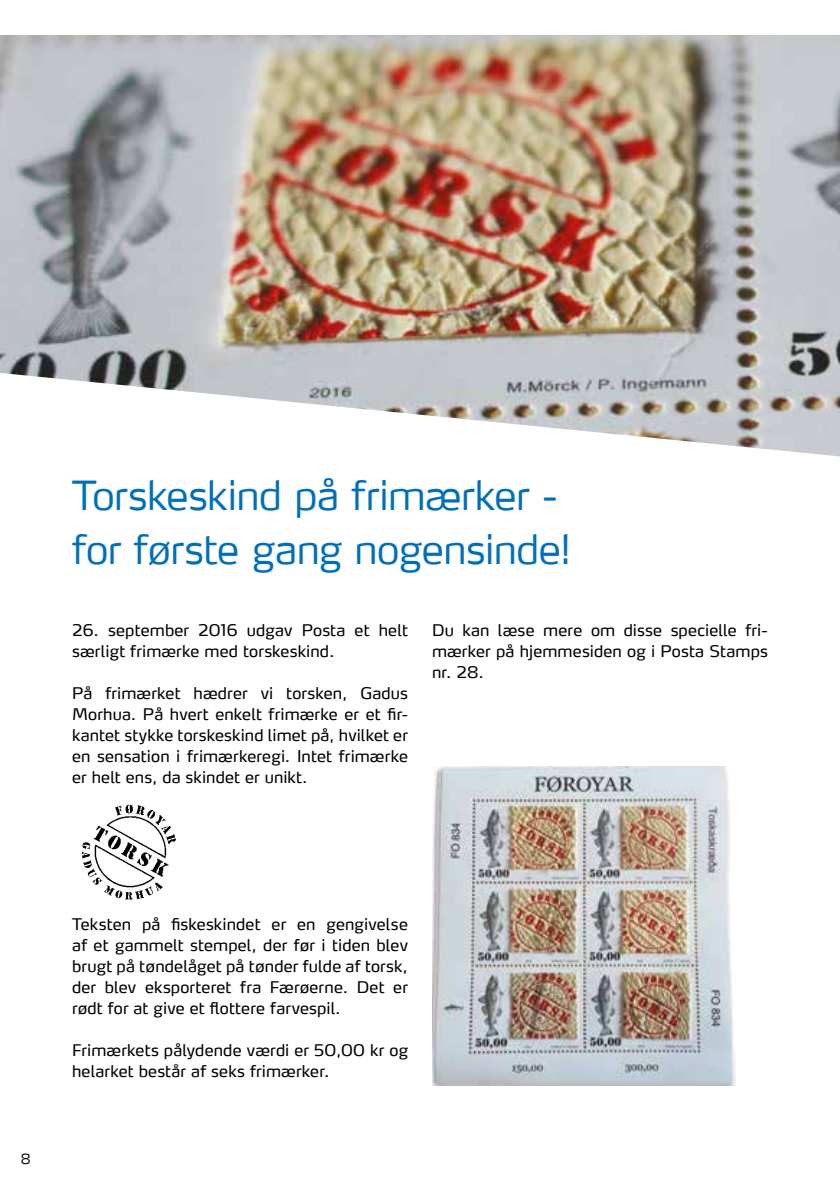
<style>
.page{position:relative;width:840px;height:1191px;background:#fff}
.page>*{position:absolute;margin:0;border:0;box-sizing:border-box;transform-origin:0 0}
.t1{font:300 40px/54.4px "Max LF";letter-spacing:-.01em;color:#006fb9}
.t2{font:16px/21px "Max LF";letter-spacing:.01em;color:#000;text-align:justify}
.t3{font:300 14px "Max LF";color:#000}
</style>
<div class="page">
<img style="left:0;top:35px;width:839px;height:421px">
<img style="left:432px;top:766px;width:302px;height:319px">
<img style="left:82px;top:804px;width:94px;height:96px">
<h1 class="t1" style="left:72px;top:467px;width:500px">Torskeskind på frimærker - for første gang nogensinde!</h1>
<p class="t2" style="left:72px;top:619px;width:337px">26. september 2016 udgav Posta et helt særligt frimærke med torskeskind.</p>
<p class="t2" style="left:72px;top:682px;width:337px">På frimærket hædrer vi torsken, Gadus Morhua. På hvert enkelt frimærke er et fir&shy;kantet stykke torskeskind limet på, hvilket er en sensation i frimærkeregi. Intet frimærke er helt ens, da skindet er unikt.</p>
<p class="t2" style="left:432px;top:619px;width:337px">Du kan læse mere om disse specielle fri&shy;mærker på hjemmesiden og i Posta Stamps nr. 28.</p>
<p class="t3" style="left:21px;top:1150px;width:11px">8</p>
<p class="t2" style="left:72px;top:913px;width:337px">Teksten på fiskeskindet er en gengivelse af et gammelt stempel, der før i tiden blev brugt på tøndelåget på tønder fulde af torsk, der blev eksporteret fra Færøerne. Det er rødt for at give et flottere farvespil.</p>
<p class="t2" style="left:72px;top:1039px;width:337px">Frimærkets pålydende værdi er 50,00 kr og helarket består af seks frimærker.</p>
</div>
